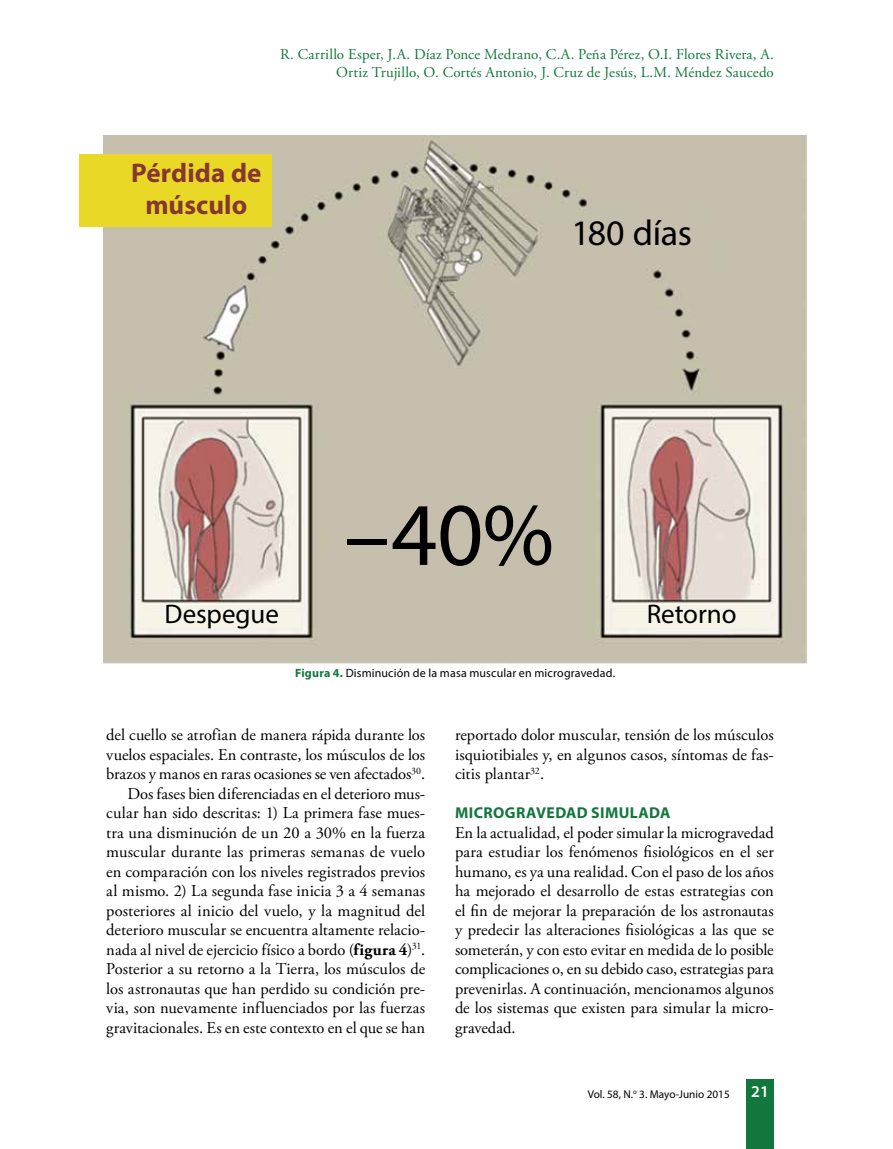
<style>
.page{position:relative;width:893px;height:1149px;background:#fff}
.page>*{position:absolute;margin:0;border:0;box-sizing:border-box;transform-origin:0 0}
.t1{font:90px "Myriad Pro";color:#000}
.t2{font:36px "Myriad Pro";letter-spacing:-.01em;color:#000}
.t3{font:700 27px/32.4px "Myriad Pro";color:#853731;text-align:center}
.t4{font:27px "Myriad Pro";letter-spacing:-.005em;color:#000}
.t5{font:16.5px/19.5px "Adobe Garamond Pro";color:#000;text-align:justify}
.t6{font:600 16.5px "Myriad Pro";color:#fff}
.t7{font:700 15.75px "Myriad Pro";letter-spacing:.025em;color:#12773d}
.t8{font:15px/18px "Adobe Garamond Pro";color:#12773d;text-align:right}
.t9{font:12px "Myriad Pro";letter-spacing:.01em;color:#000}
.t10{font:11.25px "Myriad Pro";color:#000}
.s1{font-weight:700;color:#12773d}
.s2{font-weight:700}
</style>
<div class="page">
<div style="left:746px;top:1078px;width:28px;height:70px;background:#12773d"></div>
<img style="left:103px;top:135px;width:704px;height:528px">
<div style="left:79px;top:154px;width:193px;height:72px;background:#e9d826"></div>
<p class="t8" style="left:280px;top:45px;width:495px">R. Carrillo Esper, J.A. Díaz Ponce Medrano, C.A. Peña Pérez, O.I. Flores Rivera, A.<br>Ortiz Trujillo, O. Cortés Antonio, J. Cruz de Jesús, L.M. Méndez Saucedo</p>
<h3 class="t3" style="left:131px;top:155px;width:132px">Pérdida de músculo</h3>
<h2 class="t2" style="left:571px;top:211px;width:122px">180 días</h2>
<h1 class="t1" style="left:344px;top:479px;width:211px">–40%</h1>
<h3 class="t4" style="left:165px;top:597px;width:116px">Despegue</h3>
<p class="t9" style="left:295px;top:665px;width:322px"><span class="s1">Figura 4.</span> Disminución de la masa muscular en microgravedad.</p>
<h3 class="t4" style="left:647px;top:597px;width:91px">Retorno</h3>
<p class="t5" style="left:106px;top:725px;width:320px;text-align:right">del cuello se atrofian de manera rápida durante los vuelos espaciales. En contraste, los músculos de los brazos y manos en raras ocasiones se ven afectados<sup>30</sup>.<br>Dos fases bien diferenciadas en el deterioro mus&shy;cular han sido descritas: 1) La primera fase mues&shy;tra una disminución de un 20 a 30% en la fuerza muscular durante las primeras semanas de vuelo en comparación con los niveles registrados previos al mismo. 2) La segunda fase inicia 3 a 4 semanas posteriores al inicio del vuelo, y la magnitud del deterioro muscular se encuentra altamente relacio&shy;nada al nivel de ejercicio físico a bordo (<span class="s2">figura 4</span>)<sup>31</sup>.<br>Posterior a su retorno a la Tierra, los músculos de los astronautas que han perdido su condición pre&shy;via, son nuevamente influenciados por las fuerzas gravitacionales. Es en este contexto en el que se han</p>
<p class="t5" style="left:455px;top:725px;width:320px">reportado dolor muscular, tensión de los músculos isquiotibiales y, en algunos casos, síntomas de fas&shy;citis plantar<sup>32</sup>.</p>
<p class="t7" style="left:455px;top:802px;width:217px">MICROGRAVEDAD SIMULADA</p>
<p class="t5" style="left:455px;top:823px;width:321px">En la actualidad, el poder simular la microgravedad para estudiar los fenómenos fisiológicos en el ser humano, es ya una realidad. Con el paso de los años ha mejorado el desarrollo de estas estrategias con el fin de mejorar la preparación de los astronautas y predecir las alteraciones fisiológicas a las que se someterán, y con esto evitar en medida de lo posible complicaciones o, en su debido caso, estrategias para prevenirlas. A continuación, mencionamos algunos de los sistemas que existen para simular la micro&shy;gravedad.</p>
<p class="t10" style="left:588px;top:1086px;width:143px">Vol. 58, N.<sup>o</sup> 3. Mayo-Junio 2015</p>
<p class="t6" style="left:751px;top:1080px;width:27px">2121</p>
</div>
